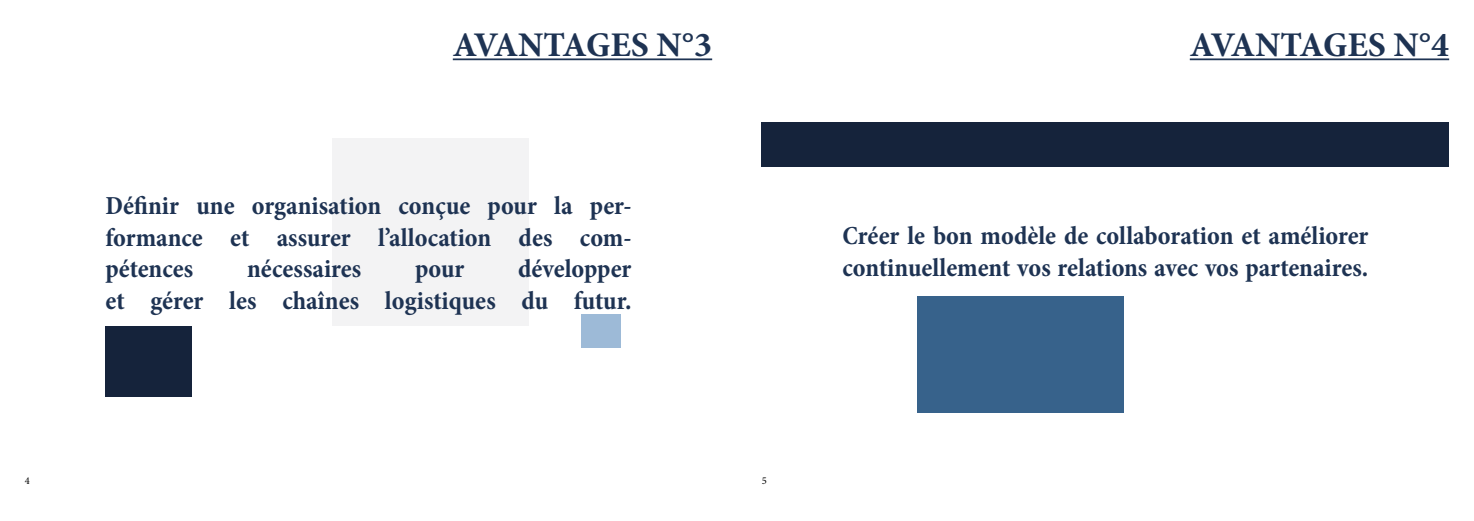
<style>
.page{position:relative;width:1474px;height:521px;background:#fff}
.page>*{position:absolute;margin:0;border:0;box-sizing:border-box;transform-origin:0 0}
.t1{font:700 condensed 35px "Minion Pro";letter-spacing:-.01em;color:#1e3353;scale:1.1 1}
.t2{font:700 condensed 26.25px/31.5px "Minion Pro";color:#1e3353;text-align:justify}
.t3{font:10.5px "Minion Pro";color:#000}
</style>
<div class="page">
<hr style="left:453px;top:58px;width:259px;height:2px;background:#1e3353">
<div style="left:105px;top:326px;width:87px;height:71px;background:#15233b"></div>
<div style="left:332px;top:139px;width:196px;height:187px;background:#f3f3f4"></div>
<div style="left:580px;top:314px;width:40px;height:33px;background:#9dbad7"></div>
<hr style="left:1189px;top:58px;width:260px;height:2px;background:#1e3353">
<div style="left:761px;top:122px;width:688px;height:45px;background:#15233b"></div>
<div style="left:917px;top:296px;width:207px;height:116px;background:#37628b"></div>
<p class="t3" style="left:25px;top:473px;width:7px">4</p>
<h1 class="t1" style="left:453px;top:21px;width:237px">AVANTAGES N°3</h1>
<p class="t2" style="left:105px;top:190px;width:527px">Définir une organisation conçue pour la per&shy;formance et assurer l’allocation des com&shy;pétences</p>
<p class="t2" style="left:105px;top:253px;width:527px;text-align:right">développer<br>et gérer les chaînes logistiques du futur.</p>
<p class="t2" style="left:247px;top:253px;width:116px">nécessaires</p>
<p class="t2" style="left:415px;top:253px;width:51px">pour</p>
<p class="t3" style="left:761px;top:473px;width:7px">5</p>
<h1 class="t1" style="left:1189px;top:21px;width:237px">AVANTAGES N°4</h1>
<p class="t2" style="left:842px;top:220px;width:527px">Créer le bon modèle de collaboration et améliorer continuellement vos relations avec vos partenaires.</p>
</div>
